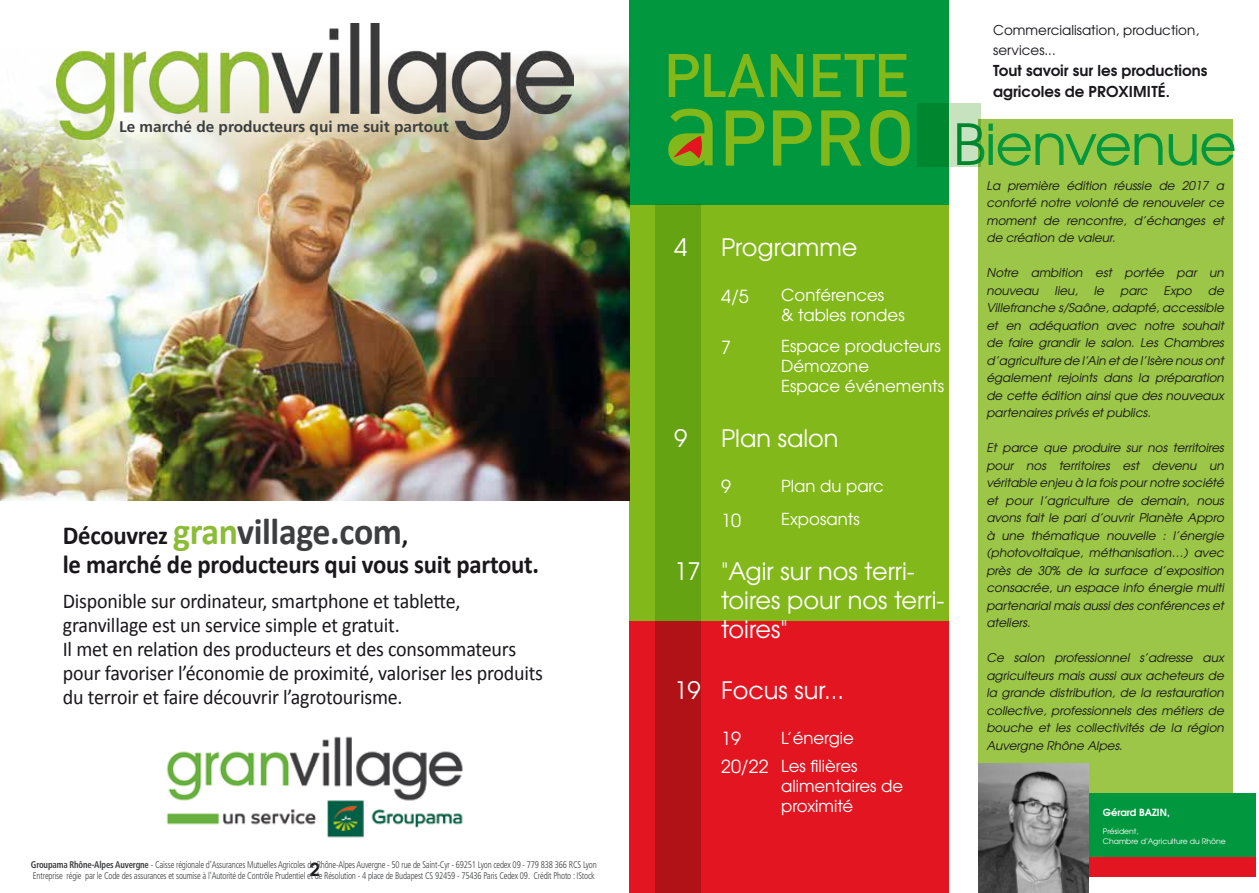
<style>
.page{position:relative;width:1259px;height:893px;background:#fff}
.page>*{position:absolute;margin:0;border:0;box-sizing:border-box;transform-origin:0 0}
.t1{font:56.4px "Te X Gyre Adventor";letter-spacing:-.02em;color:#00973e}
.t2{font:700 37.65px "Calibri";letter-spacing:-.01em;color:#3d3e40;scale:.95 1}
.t3{font:700 26.1px "Calibri";letter-spacing:-.01em;color:#1a171c;scale:.95 1}
.t4{font:24px/28.8px "Te X Gyre Adventor";color:#fff}
.t5{font:21px/24.2px "Calibri";letter-spacing:-.01em;color:#1a171c;scale:.95 1}
.t6{font:18px "Te X Gyre Adventor";color:#fff}
.t7{font:700 18px "Te X Gyre Adventor";color:#1a171c}
.t8{font:16.5px/19.8px "Te X Gyre Adventor";color:#fff}
.t9{font:700 15.3px "Frutiger LT Std";color:#3d3e40}
.t10{font:700 15px/20.5px "Te X Gyre Adventor";color:#1a171c}
.t11{font:13.5px/20.5px "Te X Gyre Adventor";color:#1a171c}
.t12{font:italic 12px/17.5px "Te X Gyre Adventor";color:#1a171c;text-align:justify}
.t13{font:700 9.9px "Te X Gyre Adventor";color:#fff}
.t14{font:300 condensed 9.75px/10.8px "Frutiger LT Std";letter-spacing:-.02em;color:#3d3e40;scale:.9 1}
.t15{font:7.65px/9.1px "Te X Gyre Adventor";color:#fff}
.s1{font-size:26.1px;color:#1a171c}
.s2{color:#8bbc36}
.s3{font-weight:700}
.s4{font-size:18px}
</style>
<div class="page">
<div style="left:629px;top:204px;width:319px;height:689px;background:#83b81a"></div>
<div style="left:629px;top:621px;width:319px;height:272px;background:#e31520"></div>
<div style="left:978px;top:119px;width:254px;height:750px;background:#9bc647"></div>
<div style="left:629px;top:0;width:319px;height:204px;background:#00973e"></div>
<svg style="left:655px;top:204px;width:46px;height:689px;background:#836914"></svg>
<div style="left:1089px;top:793px;width:166px;height:71px;background:#00973e"></div>
<svg style="left:917px;top:103px;width:63px;height:64px;background:#60b272"></svg>
<div style="left:1089px;top:857px;width:166px;height:20px;background:#e31520"></div>
<svg style="left:668px;top:54px;width:96px;height:43px"></svg>
<svg style="left:770px;top:54px;width:33px;height:43px"></svg>
<svg style="left:813px;top:54px;width:93px;height:43px"></svg>
<svg style="left:668px;top:109px;width:44px;height:57px"></svg>
<svg style="left:725px;top:110px;width:39px;height:56px"></svg>
<svg style="left:773px;top:110px;width:38px;height:56px"></svg>
<svg style="left:821px;top:110px;width:40px;height:56px"></svg>
<svg style="left:870px;top:110px;width:40px;height:56px"></svg>
<img style="left:978px;top:764px;width:111px;height:129px">
<img style="left:0;top:58px;width:629px;height:443px">
<img style="left:57px;top:23px;width:516px;height:117px">
<img style="left:166px;top:736px;width:297px;height:102px">
<p class="t9" style="left:119px;top:118px;width:331px">Le marché de producteurs qui me suit partout</p>
<h2 class="t2" style="left:63px;top:508px;width:365px"><span class="s1">Découvrez</span> <span class="s2">gran</span>village.com<span class="s1">,</span></h2>
<h3 class="t3" style="left:63px;top:547px;width:503px">le marché de producteurs qui vous suit partout.</h3>
<p class="t5" style="left:63px;top:588px;width:507px">Disponible sur ordinateur, smartphone et tablette, granvillage est un service simple et gratuit.<br>Il met en relation des producteurs et des consommateurs pour favoriser l’économie de proximité, valoriser les produits du terroir et faire découvrir l’agrotourisme.</p>
<p class="t14" style="left:31px;top:859px;width:630px"><span class="s3">Groupama Rhône-Alpes Auvergne</span> - Caisse régionale d’Assurances Mutuelles Agricoles de Rhône-Alpes Auvergne - 50 rue de Saint-Cyr - 69251 Lyon cedex 09 - 779 838 366 RCS Lyon<br>Entreprise régie par le Code des assurances et soumise à l’Autorité de Contrôle Prudentiel et de Résolution - 4 place de Budapest CS 92459 - 75436 Paris Cedex 09. Crédit Photo : IStock</p>
<h3 class="t7" style="left:310px;top:854px;width:12px">2</h3>
<h3 class="t4" style="left:674px;top:232px;width:15px">4</h3>
<h3 class="t4" style="left:721px;top:232px;width:138px">Programme</h3>
<h3 class="t6" style="left:721px;top:282px;width:29px">4/5</h3>
<h3 class="t8" style="left:781px;top:284px;width:125px">Conférences<br>&amp; tables rondes</h3>
<h3 class="t6" style="left:721px;top:333px;width:11px">7</h3>
<h3 class="t8" style="left:781px;top:335px;width:164px">Espace producteurs<br>Démozone<br>Espace événements</h3>
<h3 class="t4" style="left:674px;top:422px;width:15px">9</h3>
<h3 class="t4" style="left:721px;top:422px;width:119px">Plan salon</h3>
<h3 class="t6" style="left:721px;top:472px;width:11px">9</h3>
<h3 class="t8" style="left:781px;top:475px;width:104px">Plan du parc</h3>
<h3 class="t6" style="left:721px;top:506px;width:21px">10</h3>
<h3 class="t8" style="left:781px;top:508px;width:80px">Exposants</h3>
<h3 class="t4" style="left:721px;top:556px;width:225px;text-indent:-47px">17 "Agir sur nos terri&shy;toires pour nos terri&shy;toires"</h3>
<h3 class="t4" style="left:674px;top:674px;width:171px">19 Focus sur...</h3>
<h3 class="t6" style="left:721px;top:724px;width:21px">19</h3>
<h3 class="t8" style="left:721px;top:722px;width:138px;line-height:28.3px;text-align:right">L’énergie<br><span class="s4">20/22</span> Les filières</h3>
<h3 class="t8" style="left:781px;top:775px;width:124px">alimentaires de proximité</h3>
<p class="t11" style="left:993px;top:19px;width:207px">Commercialisation, production, services...</p>
<p class="t10" style="left:993px;top:59px;width:216px">Tout savoir sur les productions agricoles de PROXIMITÉ.</p>
<h1 class="t1" style="left:953px;top:100px;width:285px">Bienvenue</h1>
<p class="t12" style="left:986px;top:176px;width:242px">La première édition réussie de 2017 a conforté notre volonté de renouveler ce moment de rencontre, d’échanges et de création de valeur.</p>
<p class="t12" style="left:986px;top:263px;width:242px">Notre ambition est portée par un nouveau lieu, le parc Expo de Villefranche s/Saône,adapté,accessible et en adéquation avec notre souhait de faire grandir le salon. Les Chambres d’agriculture de l’Ain etde l’Isère nousont également rejoints dans la préparation de cette édition ainsi que des nouveaux partenairesprivésetpublics.</p>
<p class="t12" style="left:986px;top:438px;width:242px">Et parce que produire sur nos territoires pour nos territoires est devenu un véritable enjeu à la foispournotre société et pour l’agriculture de demain, nous avons fait le pari d’ouvrir Planète Appro à une thématique nouvelle : l’énergie (photovoltaïque, méthanisation…) avec près de 30% de la surface d’exposition consacrée, un espace info énergie multi partenarialmaisaussidesconférenceset ateliers.</p>
<p class="t12" style="left:986px;top:648px;width:242px">Ce salon professionnel s’adresse aux agriculteurs mais aussi aux acheteurs de la grande distribution, de la restauration collective, professionnels des métiers de bouche et les collectivités de la région Auvergne Rhône Alpes.</p>
<p class="t13" style="left:1103px;top:804px;width:68px">Gérard BAZIN,</p>
<p class="t15" style="left:1103px;top:826px;width:124px">Président,<br>Chambre d’Agriculture du Rhône</p>
</div>
